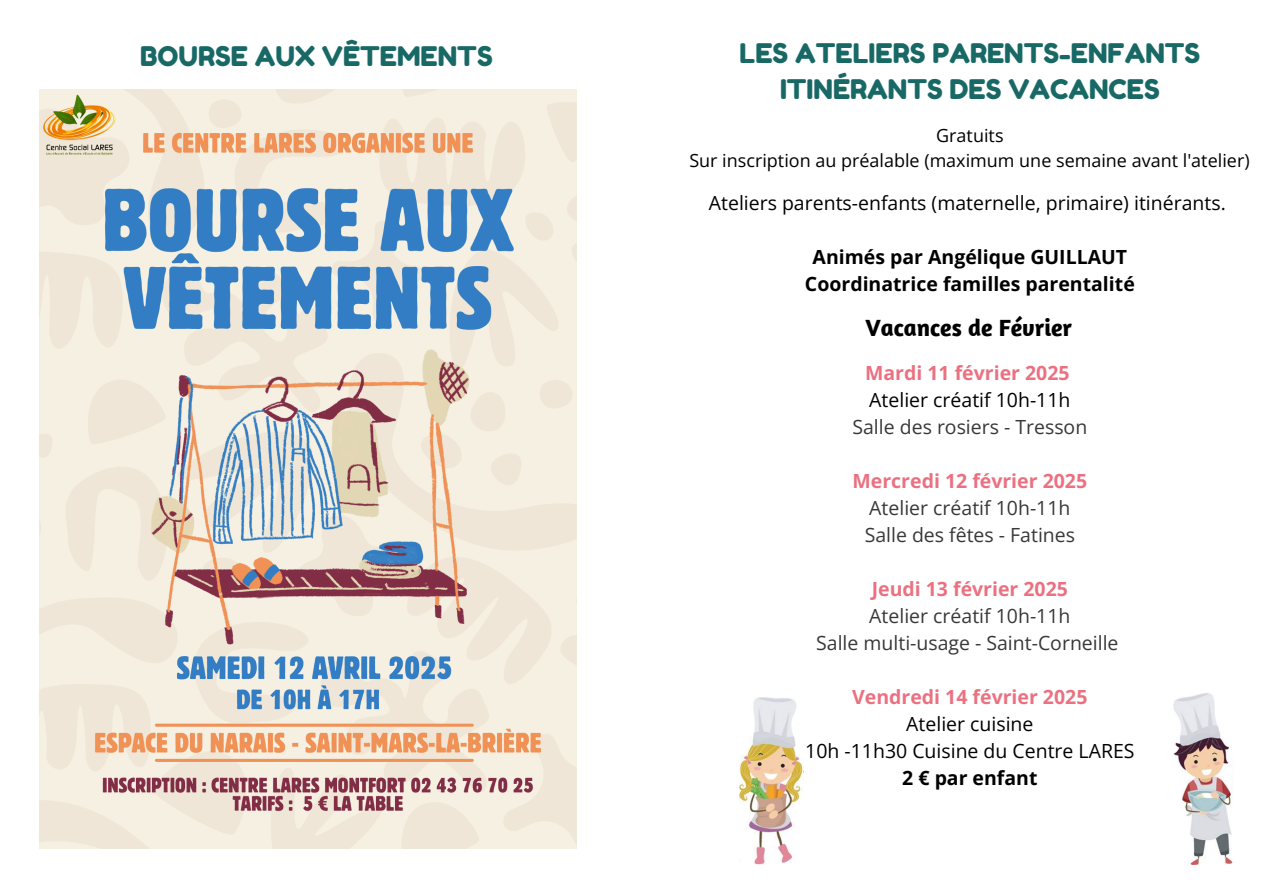
<style>
.page{position:relative;width:1263px;height:894px;background:#fff}
.page>*{position:absolute;margin:0;border:0;box-sizing:border-box;transform-origin:0 0}
.t1{font:27px/36px "Fredoka One";color:#186966;text-align:center}
.t2{font:700 24px "Amaranth";color:#000}
.t3{font:19.5px "Open Sans";color:#000}
.t4{font:19.5px "Open Sans";color:#383838}
.t5{font:700 19.5px "Open Sans";color:#eb7181}
.t6{font:700 19.5px/27px "Open Sans";color:#000;text-align:center}
.t7{font:18px "Open Sans";color:#000}
</style>
<div class="page">
<img style="left:1174px;top:693px;width:59px;height:171px">
<img style="left:739px;top:697px;width:65px;height:167px">
<img style="left:40px;top:89px;width:536px;height:759px">
<p class="t1" style="left:140px;top:38px;width:354px">BOURSE AUX VÊTEMENTS</p>
<p class="t1" style="left:740px;top:35px;width:462px">LES ATELIERS PARENTS-ENFANTS<br>ITINÉRANTS DES VACANCES</p>
<p class="t7" style="left:936px;top:123px;width:69px">Gratuits</p>
<p class="t7" style="left:689px;top:147px;width:562px">Sur inscription au préalable (maximum une semaine avant l'atelier)</p>
<p class="t3" style="left:709px;top:189px;width:518px">Ateliers parents-enfants (maternelle, primaire) itinérants.</p>
<p class="t6" style="left:805px;top:243px;width:331px">Animés par Angélique GUILLAUT<br>Coordinatrice familles parentalité</p>
<p class="t2" style="left:865px;top:312px;width:208px">Vacances de Février</p>
<h1 class="t5" style="left:865px;top:359px;width:206px">Mardi 11 février 2025</h1>
<p class="t3" style="left:869px;top:386px;width:203px">Atelier créatif 10h-11h</p>
<h1 class="t4" style="left:852px;top:413px;width:236px">Salle des rosiers - Tresson</h1>
<p class="t5" style="left:853px;top:467px;width:236px">Mercredi 12 février 2025</p>
<p class="t4" style="left:869px;top:494px;width:203px">Atelier créatif 10h-11h</p>
<p class="t4" style="left:865px;top:521px;width:212px">Salle des fêtes - Fatines</p>
<h3 class="t5" style="left:872px;top:575px;width:198px">Jeudi 13 février 2025</h3>
<h2 class="t4" style="left:869px;top:602px;width:203px">Atelier créatif 10h-11h</h2>
<p class="t4" style="left:816px;top:629px;width:304px">Salle multi-usage - Saint-Corneille</p>
<p class="t5" style="left:852px;top:683px;width:237px">Vendredi 14 février 2025</p>
<p class="t3" style="left:906px;top:710px;width:129px">Atelier cuisine</p>
<p class="t3" style="left:805px;top:737px;width:331px">10h -11h30 Cuisine du Centre LARES</p>
<p class="t6" style="left:902px;top:763px;width:137px">2 € par enfant</p>
</div>
